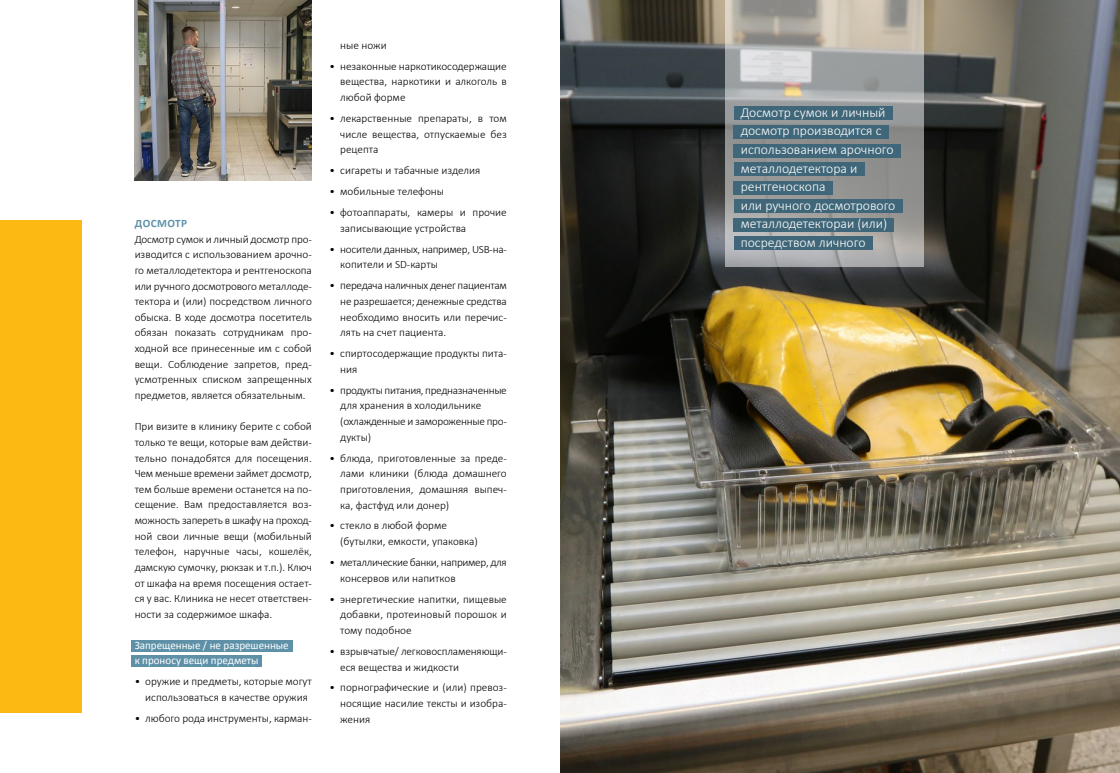
<style>
.page{position:relative;width:1120px;height:773px;background:#fff}
.page>*{position:absolute;margin:0;border:0;box-sizing:border-box;transform-origin:0 0}
.t1{font:300 13.75px/18.5px "Calibri";color:#fff}
.t2{font:300 11.25px/15.6px "Calibri";color:#000;text-align:justify}
.t3{font:300 11.25px/15.6px "Calibri";letter-spacing:-.025em;color:#000}
.t4{font:300 11.25px/15.6px "Calibri";letter-spacing:-.03em;color:#000}
.t5{font:11.25px/15.6px "Calibri";color:#fff}
.t6{font:700 11.25px "Calibri";letter-spacing:.04em;color:#5e91a8}
</style>
<div class="page">
<div style="left:0;top:220px;width:81px;height:492px;background:#fdb913"></div>
<img style="left:560px;top:0;width:560px;height:772px">
<img style="left:135px;top:0;width:177px;height:181px">
<div style="left:131px;top:640px;width:161px;height:11px;background:#5e91a8"></div>
<div style="left:131px;top:655px;width:131px;height:12px;background:#5e91a8"></div>
<svg style="left:725px;top:0;width:198px;height:267px;background:#a8a7a4"></svg>
<div style="left:733px;top:106px;width:159px;height:14px;background:#406779"></div>
<div style="left:733px;top:125px;width:155px;height:14px;background:#406779"></div>
<div style="left:733px;top:144px;width:167px;height:13px;background:#406779"></div>
<div style="left:733px;top:162px;width:131px;height:14px;background:#406779"></div>
<div style="left:733px;top:181px;width:99px;height:13px;background:#406779"></div>
<div style="left:733px;top:199px;width:169px;height:14px;background:#406779"></div>
<div style="left:733px;top:218px;width:161px;height:13px;background:#406779"></div>
<div style="left:733px;top:236px;width:139px;height:14px;background:#406779"></div>
<p class="t6" style="left:135px;top:216px;width:54px">ДОСМОТР</p>
<p class="t2" style="left:135px;top:230px;width:179px">Досмотр сумок и личный досмотр про&shy;изводится с использованием арочно&shy;го металлодетектора и рентгеноскопа или ручного досмотрового металлоде&shy;тектора и (или) посредством личного обыска. В ходе досмотра посетитель обязан показать сотрудникам про&shy;ходной все принесенные им с собой вещи. Соблюдение запретов, пред&shy;усмотренных списком запрещенных предметов, является обязательным.</p>
<p class="t2" style="left:135px;top:418px;width:179px">При визите в клинику берите с собой только те вещи, которые вам действи&shy;тельно понадобятся для посещения.<br>Чем меньше времени займет досмотр, тем больше времени останется на по&shy;сещение. Вам предоставляется воз&shy;можность запереть в шкафу на проход&shy;ной свои личные вещи (мобильный телефон, наручные часы, кошелёк, дамскую сумочку, рюкзак и т.п.). Ключ от шкафа на время посещения остает&shy;ся у вас. Клиника не несет ответствен&shy;ности за содержимое шкафа.</p>
<p class="t5" style="left:135px;top:636px;width:156px">Запрещенные / не разрешенные к проносу вещи предметы</p>
<p class="t2" style="left:135px;top:673px;width:179px;text-align:center">• оружие и предметы, которые могут использоваться в качестве оружия</p>
<p class="t2" style="left:135px;top:709px;width:179px">• любого рода инструменты, карман-</p>
<p class="t2" style="left:340px;top:37px;width:48px">ные ножи</p>
<p class="t2" style="left:340px;top:58px;width:168px;text-indent:-11px">• незаконные наркотикосодержащие вещества, наркотики и алкоголь в любой форме</p>
<p class="t2" style="left:340px;top:110px;width:168px;text-indent:-11px">• лекарственные препараты, в том числе вещества, отпускаемые без рецепта</p>
<p class="t2" style="left:330px;top:162px;width:152px">• сигареты и табачные изделия</p>
<p class="t2" style="left:330px;top:183px;width:116px">• мобильные телефоны</p>
<p class="t2" style="left:340px;top:204px;width:168px;text-indent:-11px">• фотоаппараты, камеры и прочие записывающие устройства</p>
<p class="t3" style="left:340px;top:240px;width:168px;text-indent:-11px">• носители данных, например, USB-на&shy;копители и SD-карты</p>
<p class="t2" style="left:340px;top:277px;width:168px;text-indent:-11px">• передача наличных денег пациентам не разрешается; денежные средства необходимо вносить или перечис&shy;лять на счет пациента.</p>
<p class="t2" style="left:340px;top:345px;width:168px;text-indent:-11px">• спиртосодержащие продукты пита&shy;ния</p>
<p class="t3" style="left:340px;top:381px;width:168px;text-indent:-11px">• продукты питания, предназначенные для хранения в холодильнике (охлажденные и замороженные про&shy;дукты)</p>
<p class="t2" style="left:340px;top:449px;width:168px;text-indent:-11px">• блюда, приготовленные за преде&shy;лами клиники (блюда домашнего приготовления, домашняя выпеч&shy;ка, фастфуд или донер)</p>
<p class="t2" style="left:340px;top:517px;width:139px;text-indent:-11px">• стекло в любой форме (бутылки, емкости, упаковка)</p>
<p class="t4" style="left:340px;top:554px;width:168px;text-indent:-11px">• металлические банки, например, для консервов или напитков</p>
<p class="t2" style="left:340px;top:590px;width:168px;text-indent:-11px">• энергетические напитки, пищевые добавки, протеиновый порошок и тому подобное</p>
<p class="t2" style="left:340px;top:642px;width:168px;text-indent:-11px">• взрывчатые/ легковоспламеняющи&shy;еся вещества и жидкости</p>
<p class="t2" style="left:340px;top:679px;width:168px;text-indent:-11px">• порнографические и (или) превоз&shy;носящие насилие тексты и изобра&shy;жения</p>
<p class="t1" style="left:741px;top:102px;width:156px">Досмотр сумок и личный досмотр производится с использованием арочного металлодетектора и рентгеноскопа<br>или ручного досмотрового металлодетектораи (или) посредством личного</p>
</div>
